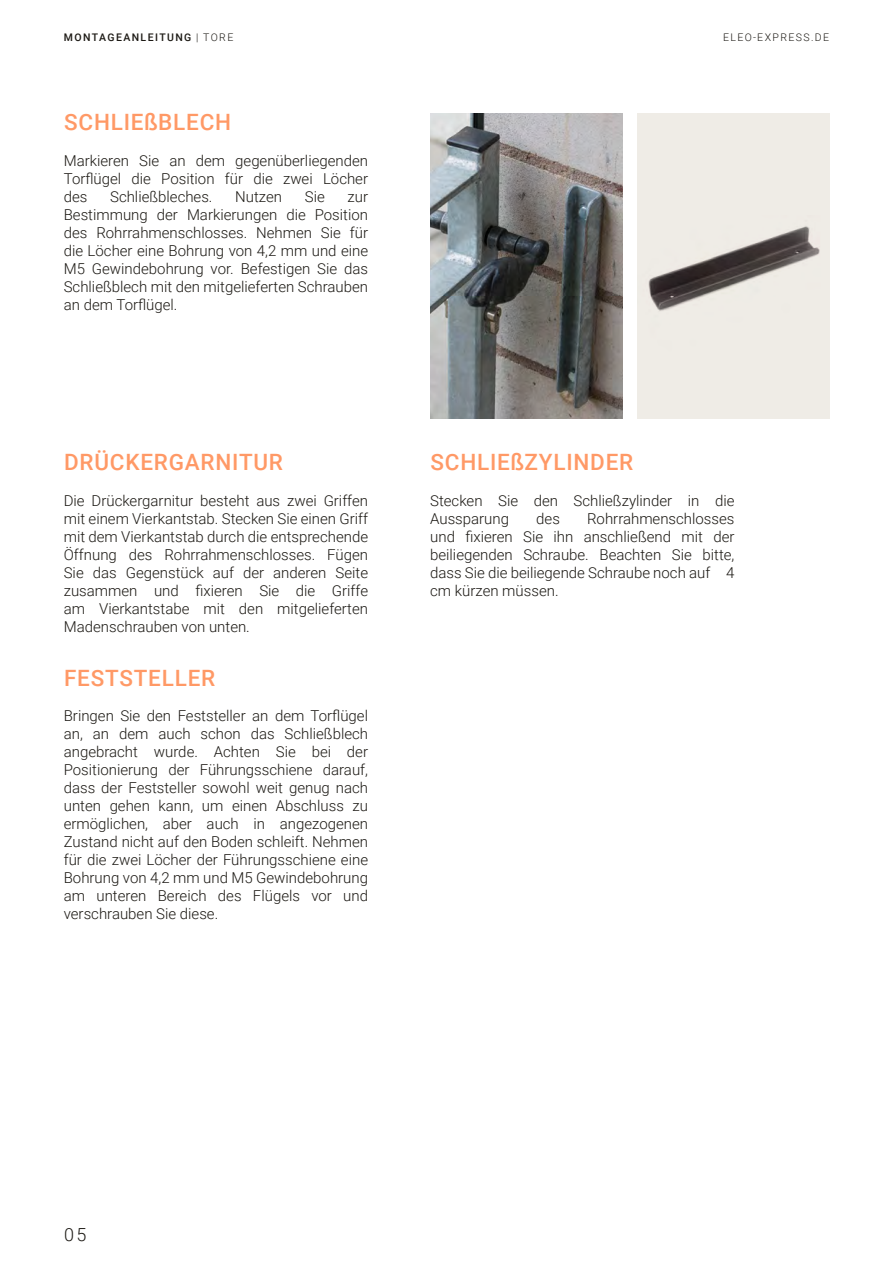
<style>
.page{position:relative;width:893px;height:1263px;background:#fff}
.page>*{position:absolute;margin:0;border:0;box-sizing:border-box;transform-origin:0 0}
.t1{font:500 22.5px "Roboto";letter-spacing:.035em;color:#f96}
.t2{font:300 18px "Roboto";color:#1c1914}
.t3{font:300 15px/18px "Roboto";color:#1c1914;text-align:justify}
.t4{font:500 10.5px "Roboto";letter-spacing:.135em;color:#1c1914}
.t5{font:300 10.5px "Roboto";letter-spacing:.135em;color:#1c1914}
.s1{font-weight:300}
</style>
<div class="page">
<img style="left:430px;top:113px;width:192px;height:305px">
<div style="left:637px;top:113px;width:192px;height:305px;background:#efece6"></div>
<img style="left:648px;top:226px;width:172px;height:85px">
<p class="t4" style="left:64px;top:30px;width:171px">MONTAGEANLEITUNG <span class="s1">| TORE</span></p>
<p class="t5" style="left:723px;top:30px;width:108px">ELEO-EXPRESS.DE</p>
<h1 class="t1" style="left:64px;top:106px;width:168px">SCHLIEßBLECH</h1>
<p class="t3" style="left:64px;top:151px;width:306px">Markieren Sie an dem gegenüberliegenden Torflügel die Position für die zwei Löcher des</p>
<p class="t3" style="left:110px;top:187px;width:104px">Schließbleches.</p>
<p class="t3" style="left:235px;top:187px;width:48px">Nutzen</p>
<p class="t3" style="left:305px;top:187px;width:21px">Sie</p>
<p class="t3" style="left:64px;top:187px;width:306px;text-indent:284px">zur Bestimmung der Markierungen die Position des Rohrrahmenschlosses. Nehmen Sie für die Löcher eine Bohrung von 4,2 mm und eine M5 Gewindebohrung vor. Befestigen Sie das Schließblech mit den mitgelieferten Schrauben an dem Torflügel.</p>
<h1 class="t1" style="left:64px;top:446px;width:220px">DRÜCKERGARNITUR</h1>
<h1 class="t1" style="left:431px;top:446px;width:204px">SCHLIEßZYLINDER</h1>
<p class="t3" style="left:64px;top:491px;width:306px">Die Drückergarnitur besteht aus zwei Griffen mit einem Vierkantstab. Stecken Sie einen Griff mit dem Vierkantstab durch die entsprechende Öffnung des Rohrrahmenschlosses. Fügen Sie das Gegenstück auf der anderen Seite zusammen und fixieren Sie die Griffe am Vierkantstabe mit den mitgelieferten Madenschrauben von unten.</p>
<p class="t3" style="left:430px;top:491px;width:306px">Stecken Sie den Schließzylinder in die<br>Aussparung</p>
<p class="t3" style="left:430px;top:509px;width:306px;text-indent:157px">Rohrrahmenschlosses und fixieren Sie ihn anschließend mit der beiliegenden Schraube. Beachten Sie bitte, dass Sie die beiliegende Schraube noch auf 4 cm kürzen müssen.</p>
<p class="t3" style="left:536px;top:509px;width:25px">des</p>
<h1 class="t1" style="left:64px;top:662px;width:153px">FESTSTELLER</h1>
<p class="t3" style="left:64px;top:706px;width:306px">Bringen Sie den Feststeller an dem Torflügel an, an dem auch schon das Schließblech angebracht wurde. Achten Sie bei der Positionierung der Führungsschiene darauf, dass der Feststeller sowohl weit genug nach unten gehen kann, um einen Abschluss zu ermöglichen, aber auch in angezogenen Zustand nicht auf den Boden schleift. Nehmen für die zwei Löcher der Führungsschiene eine Bohrung von 4,2 mm und M5 Gewindebohrung am unteren Bereich des Flügels vor und verschrauben Sie diese.</p>
<p class="t2" style="left:64px;top:1222px;width:24px">05</p>
</div>
